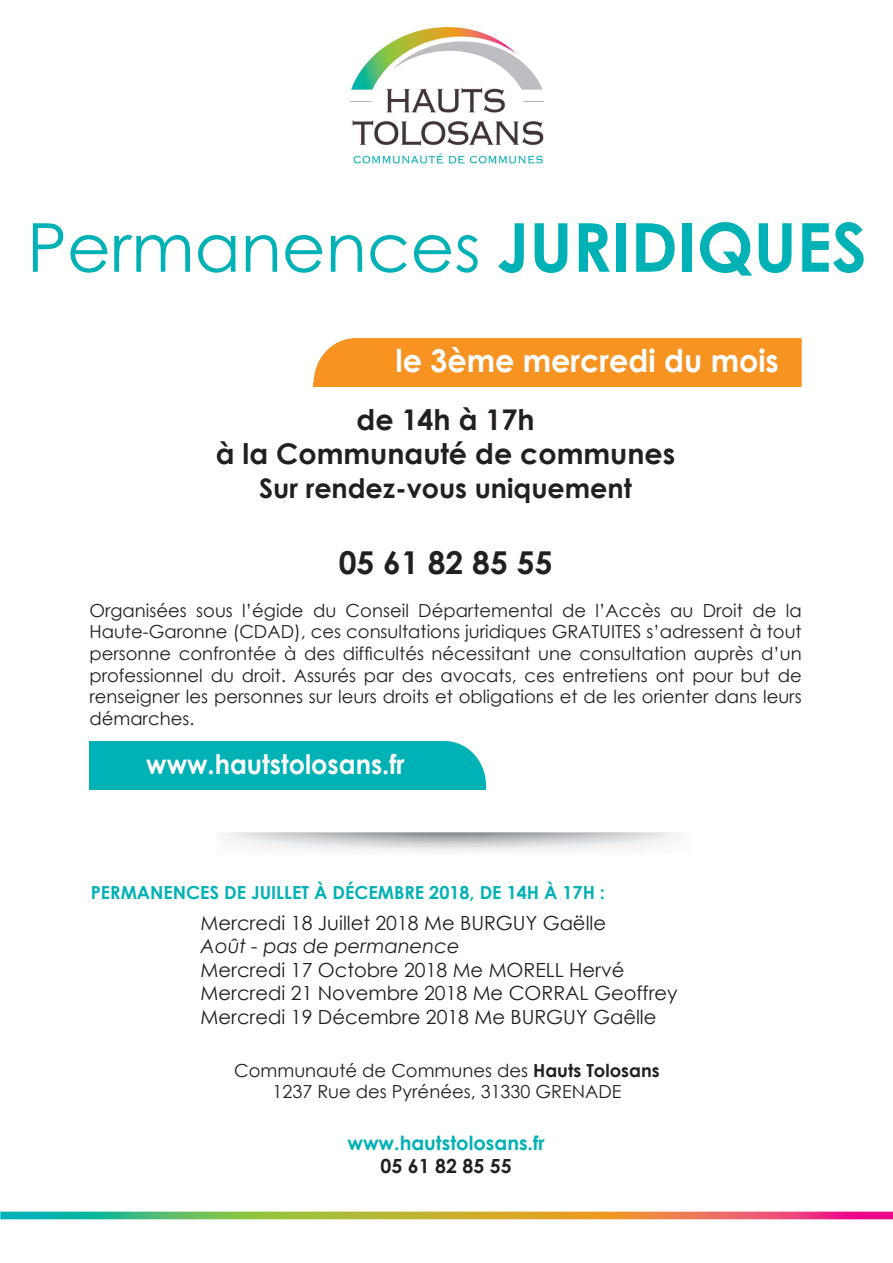
<style>
.page{position:relative;width:893px;height:1263px;background:#fff}
.page>*{position:absolute;margin:0;border:0;box-sizing:border-box;transform-origin:0 0}
.t1{font:67.5px "Century Gothic";color:#00b1b6}
.t2{font:700 31.5px "Century Gothic";color:#fff;scale:.96 1}
.t3{font:700 31.5px "Century Gothic";color:#231f20}
.t4{font:700 28.5px/34.2px "Century Gothic";color:#231f20;text-align:center}
.t5{font:700 27px "Century Gothic";color:#231f20}
.t6{font:700 27px "Century Gothic";color:#fff;scale:.95 1}
.t7{font:19.5px/23.4px "Century Gothic";color:#231f20}
.t8{font:italic 19.5px "Century Gothic";color:#231f20}
.t9{font:700 19.5px "Century Gothic";color:#00b1b6}
.t10{font:700 19.5px "Century Gothic";color:#231f20}
.t11{font:18px/21.6px "Century Gothic";color:#231f20;text-align:justify}
.t12{font:700 18px "Century Gothic";color:#00b1b6}
.s1{font-weight:700}
</style>
<div class="page">
<img style="left:0;top:1211px;width:893px;height:9px">
<img style="left:351px;top:28px;width:192px;height:136px">
<div style="left:89px;top:741px;width:357px;height:49px;background:#00b1b6"></div>
<div style="left:313px;top:338px;width:489px;height:49px;background:#f79321"></div>
<div style="left:314px;top:382px;width:60px;height:5px;background:#f79321"></div>
<svg style="left:446px;top:741px;width:40px;height:44px"></svg>
<div style="left:427px;top:785px;width:59px;height:5px;background:#00b1b6"></div>
<h1 class="t1" style="left:27px;top:200px;width:841px">Permanences <span class="s1">JURIDIQUES</span></h1>
<h2 class="t2" style="left:396px;top:337px;width:401px">le 3ème mercredi du mois</h2>
<h3 class="t4" style="left:216px;top:401px;width:461px">de 14h à 17h<br>à la Communauté de communes</h3>
<h3 class="t5" style="left:259px;top:468px;width:374px">Sur rendez-vous uniquement</h3>
<h2 class="t3" style="left:339px;top:538px;width:215px">05 61 82 85 55</h2>
<p class="t11" style="left:89px;top:599px;width:714px">Organisées sous l’égide du Conseil Départemental de l’Accès au Droit de la Haute-Garonne (CDAD), ces consultations juridiques GRATUITES s’adressent à tout personne confrontée à des difficultés nécessitant une consultation auprès d’un professionnel du droit. Assurés par des avocats, ces entretiens ont pour but de renseigner les personnes sur leurs droits et obligations et de les orienter dans leurs démarches.</p>
<h3 class="t6" style="left:146px;top:744px;width:273px">www.hautstolosans.fr</h3>
<p class="t12" style="left:91px;top:879px;width:516px">PERMANENCES DE JUILLET À DÉCEMBRE 2018, DE 14H À 17H :</p>
<p class="t7" style="left:201px;top:911px;width:407px">Mercredi 18 Juillet 2018 Me BURGUY Gaëlle</p>
<p class="t8" style="left:201px;top:933px;width:261px">Août - pas de permanence</p>
<p class="t7" style="left:201px;top:958px;width:479px">Mercredi 17 Octobre 2018 Me MORELL Hervé<br>Mercredi 21 Novembre 2018 Me CORRAL Geoffrey<br>Mercredi 19 Décembre 2018 Me BURGUY Gaêlle</p>
<p class="t11" style="left:234px;top:1059px;width:427px;text-align:center">Communauté de Communes des <span class="s1">Hauts Tolosans<br></span>1237 Rue des Pyrénées, 31330 GRENADE</p>
<p class="t9" style="left:347px;top:1128px;width:199px">www.hautstolosans.fr</p>
<p class="t10" style="left:381px;top:1151px;width:133px">05 61 82 85 55</p>
</div>
